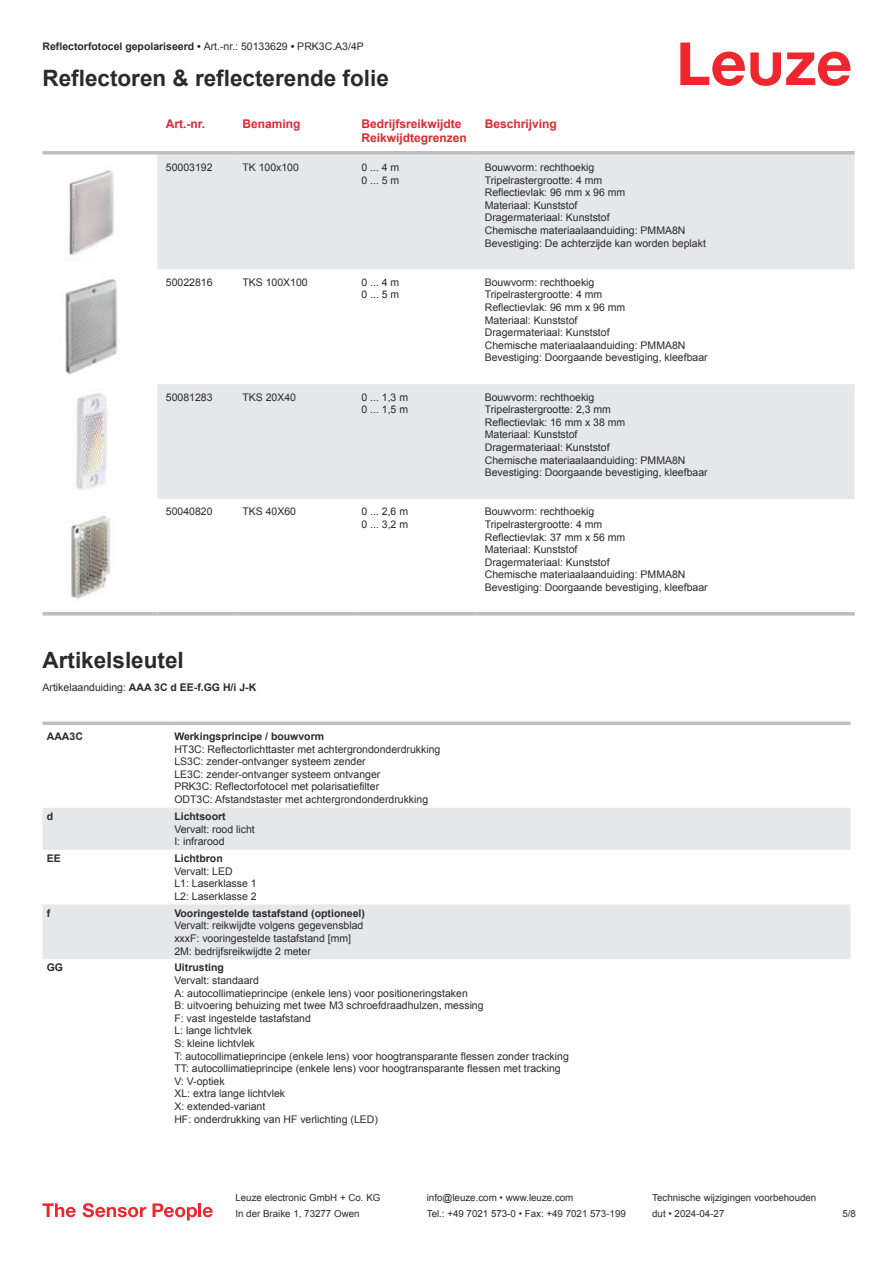
<style>
.page{position:relative;width:893px;height:1263px;background:#fff}
.page>*{position:absolute;margin:0;border:0;box-sizing:border-box;transform-origin:0 0}
.t1{font:700 22.5px "Arial";color:#2b292a}
.t2{font:700 12px/14.4px "Arial";color:#db2a30}
.t3{font:10.5px/12.6px "Arial";color:#2b292a}
.t4{font:700 10.5px "Arial";color:#2b292a}
.t5{font:9.75px "Arial";color:#2b292a}
.s1{font-weight:400}
</style>
<div class="page">
<svg style="left:680px;top:43px;width:170px;height:43px"></svg>
<svg style="left:157px;top:155px;width:698px;height:344px;fill:#e6e7e9"></svg>
<svg style="left:43px;top:151px;width:114px;height:4px"></svg>
<svg style="left:157px;top:151px;width:77px;height:4px"></svg>
<svg style="left:234px;top:151px;width:119px;height:4px"></svg>
<svg style="left:353px;top:151px;width:123px;height:4px"></svg>
<svg style="left:476px;top:151px;width:379px;height:4px;fill:#bdbfc1"></svg>
<svg style="left:43px;top:612px;width:114px;height:4px"></svg>
<svg style="left:157px;top:612px;width:77px;height:4px"></svg>
<svg style="left:234px;top:612px;width:119px;height:4px"></svg>
<svg style="left:353px;top:612px;width:123px;height:4px"></svg>
<svg style="left:476px;top:612px;width:379px;height:4px;fill:#bfc1c3"></svg>
<img style="left:69px;top:170px;width:45px;height:86px">
<img style="left:65px;top:279px;width:53px;height:96px">
<img style="left:73px;top:393px;width:34px;height:97px">
<img style="left:70px;top:515px;width:41px;height:84px">
<svg style="left:43px;top:808px;width:807px;height:151px;fill:#e6e7e9"></svg>
<svg style="left:43px;top:721px;width:127px;height:4px"></svg>
<svg style="left:170px;top:721px;width:680px;height:4px;fill:#bdbfc1"></svg>
<svg style="left:43px;top:1203px;width:33px;height:14px"></svg>
<svg style="left:83px;top:1203px;width:63px;height:14px"></svg>
<svg style="left:153px;top:1203px;width:44px;height:17px"></svg>
<hr style="left:198px;top:1203px;width:3px;height:14px;background:#ed272d">
<svg style="left:203px;top:1207px;width:10px;height:10px"></svg>
<p class="t4" style="left:43px;top:43px;width:323px">Reflectorfotocel gepolariseerd • <span class="s1">Art.-nr.: 50133629</span> • <span class="s1">PRK3C.A3/4P</span></p>
<h1 class="t1" style="left:43px;top:70px;width:348px">Reflectoren &amp; reflecterende folie</h1>
<p class="t2" style="left:166px;top:117px;width:41px">Art.-nr.</p>
<p class="t2" style="left:242px;top:117px;width:60px">Benaming</p>
<p class="t2" style="left:361px;top:117px;width:107px">Bedrijfsreikwijdte<br>Reikwijdtegrenzen</p>
<p class="t2" style="left:485px;top:117px;width:74px">Beschrijving</p>
<p class="t3" style="left:166px;top:162px;width:48px">50003192</p>
<p class="t3" style="left:242px;top:162px;width:58px">TK 100x100</p>
<p class="t3" style="left:361px;top:162px;width:39px">0 ... 4 m<br>0 ... 5 m</p>
<p class="t3" style="left:485px;top:162px;width:223px">Bouwvorm: rechthoekig<br>Tripelrastergrootte: 4 mm<br>Reflectievlak: 96 mm x 96 mm<br>Materiaal: Kunststof<br>Dragermateriaal: Kunststof<br>Chemische materiaalaanduiding: PMMA8N<br>Bevestiging: De achterzijde kan worden beplakt</p>
<p class="t3" style="left:166px;top:277px;width:48px">50022816</p>
<p class="t3" style="left:242px;top:277px;width:67px">TKS 100X100</p>
<p class="t3" style="left:361px;top:277px;width:39px">0 ... 4 m<br>0 ... 5 m</p>
<p class="t3" style="left:485px;top:277px;width:224px">Bouwvorm: rechthoekig<br>Tripelrastergrootte: 4 mm<br>Reflectievlak: 96 mm x 96 mm<br>Materiaal: Kunststof<br>Dragermateriaal: Kunststof<br>Chemische materiaalaanduiding: PMMA8N<br>Bevestiging: Doorgaande bevestiging, kleefbaar</p>
<p class="t3" style="left:166px;top:392px;width:48px">50081283</p>
<p class="t3" style="left:242px;top:392px;width:55px">TKS 20X40</p>
<p class="t3" style="left:361px;top:392px;width:48px">0 ... 1,3 m<br>0 ... 1,5 m</p>
<p class="t3" style="left:485px;top:392px;width:224px">Bouwvorm: rechthoekig<br>Tripelrastergrootte: 2,3 mm<br>Reflectievlak: 16 mm x 38 mm<br>Materiaal: Kunststof<br>Dragermateriaal: Kunststof<br>Chemische materiaalaanduiding: PMMA8N<br>Bevestiging: Doorgaande bevestiging, kleefbaar</p>
<p class="t3" style="left:166px;top:506px;width:48px">50040820</p>
<p class="t3" style="left:242px;top:506px;width:55px">TKS 40X60</p>
<p class="t3" style="left:361px;top:506px;width:48px">0 ... 2,6 m<br>0 ... 3,2 m</p>
<p class="t3" style="left:485px;top:506px;width:224px">Bouwvorm: rechthoekig<br>Tripelrastergrootte: 4 mm<br>Reflectievlak: 37 mm x 56 mm<br>Materiaal: Kunststof<br>Dragermateriaal: Kunststof<br>Chemische materiaalaanduiding: PMMA8N<br>Bevestiging: Doorgaande bevestiging, kleefbaar</p>
<h1 class="t1" style="left:43px;top:652px;width:143px">Artikelsleutel</h1>
<p class="t4" style="left:43px;top:684px;width:215px"><span class="s1">Artikelaanduiding:</span> AAA 3C d EE-f.GG H/i J-K</p>
<p class="t4" style="left:47px;top:732px;width:38px">AAA3C</p>
<p class="t4" style="left:174px;top:732px;width:151px">Werkingsprincipe / bouwvorm</p>
<p class="t3" style="left:174px;top:743px;width:268px">HT3C: Reflectorlichttaster met achtergrondonderdrukking LS3C: zender-ontvanger systeem zender<br>LE3C: zender-ontvanger systeem ontvanger<br>PRK3C: Reflectorfotocel met polarisatiefilter<br>ODT3C: Afstandstaster met achtergrondonderdrukking</p>
<p class="t4" style="left:47px;top:812px;width:8px">d</p>
<p class="t4" style="left:174px;top:812px;width:53px">Lichtsoort</p>
<p class="t3" style="left:174px;top:823px;width:82px">Vervalt: rood licht<br>I: infrarood</p>
<p class="t4" style="left:47px;top:854px;width:16px">EE</p>
<p class="t4" style="left:174px;top:854px;width:50px">Lichtbron</p>
<p class="t3" style="left:174px;top:865px;width:84px">Vervalt: LED<br>L1: Laserklasse 1<br>L2: Laserklasse 2</p>
<p class="t4" style="left:47px;top:909px;width:5px">f</p>
<p class="t4" style="left:174px;top:909px;width:192px">Vooringestelde tastafstand (optioneel)</p>
<p class="t3" style="left:174px;top:920px;width:191px">Vervalt: reikwijdte volgens gegevensblad xxxF: vooringestelde tastafstand [mm]<br>2M: bedrijfsreikwijdte 2 meter</p>
<p class="t4" style="left:47px;top:964px;width:18px">GG</p>
<p class="t4" style="left:174px;top:964px;width:51px">Uitrusting</p>
<p class="t3" style="left:174px;top:975px;width:396px">Vervalt: standaard<br>A: autocollimatieprincipe (enkele lens) voor positioneringstaken<br>B: uitvoering behuizing met twee M3 schroefdraadhulzen, messing<br>F: vast ingestelde tastafstand<br>L: lange lichtvlek<br>S: kleine lichtvlek<br>T: autocollimatieprincipe (enkele lens) voor hoogtransparante flessen zonder tracking TT: autocollimatieprincipe (enkele lens) voor hoogtransparante flessen met tracking V: V-optiek<br>XL: extra lange lichtvlek<br>X: extended-variant<br>HF: onderdrukking van HF verlichting (LED)</p>
<p class="t5" style="left:235px;top:1194px;width:146px">Leuze electronic GmbH + Co. KG</p>
<p class="t5" style="left:427px;top:1194px;width:148px">info@leuze.com • www.leuze.com</p>
<p class="t5" style="left:652px;top:1194px;width:166px">Technische wijzigingen voorbehouden</p>
<p class="t5" style="left:235px;top:1210px;width:126px">In der Braike 1, 73277 Owen</p>
<p class="t5" style="left:427px;top:1210px;width:201px">Tel.: +49 7021 573-0 • Fax: +49 7021 573-199</p>
<p class="t5" style="left:652px;top:1210px;width:74px">dut • 2024-04-27</p>
<p class="t5" style="left:842px;top:1210px;width:15px">5 /8</p>
</div>
